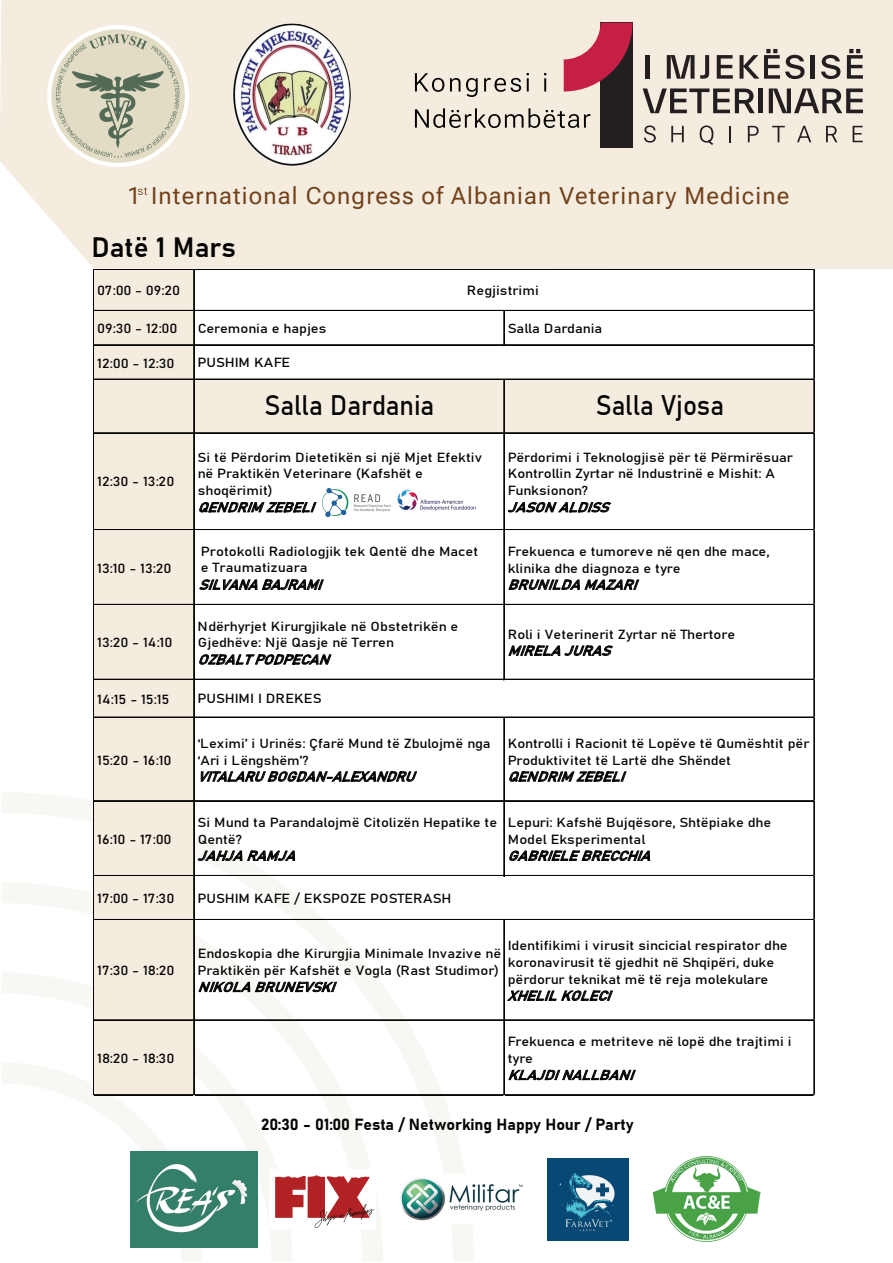
<style>
.page{position:relative;width:893px;height:1263px;background:#fff}
.page>*{position:absolute;margin:0;border:0;box-sizing:border-box;transform-origin:0 0}
.t1{font:28.35px "Bahnschrift";letter-spacing:-.005em;color:#050504;scale:.91 1}
.t2{font:28.2px "Bahnschrift";letter-spacing:-.005em;color:#050504;scale:.92 1}
.t3{font:27.9px "Bahnschrift";color:#050504}
.t4{font:23.7px "Roboto Flex";letter-spacing:.05em;color:#724119}
.t5{font:16.05px "Bahnschrift";color:#050504}
.t6{font:italic 13.35px "Bahnschrift";color:#050504;scale:1.08 1}
.t7{font:13.2px/16.6px "Bahnschrift";color:#050504;scale:1.11 1}
.t8{font:italic 13.2px "Bahnschrift";color:#050504;scale:1.11 1}
</style>
<div class="page">
<div style="left:0;top:0;width:893px;height:269px;background:#f5ece0"></div>
<svg style="left:2px;top:792px;width:482px;height:470px"></svg>
<svg style="left:2px;top:872px;width:392px;height:390px"></svg>
<svg style="left:2px;top:962px;width:301px;height:300px"></svg>
<div style="left:600px;top:23px;width:33px;height:125px;background:#231f20"></div>
<svg style="left:564px;top:23px;width:68px;height:68px"></svg>
<svg style="left:415px;top:73px;width:29px;height:19px"></svg>
<svg style="left:450px;top:78px;width:28px;height:19px"></svg>
<svg style="left:484px;top:73px;width:45px;height:19px"></svg>
<svg style="left:544px;top:73px;width:2px;height:18px"></svg>
<svg style="left:415px;top:108px;width:175px;height:20px;background:#bab3aa"></svg>
<hr style="left:645px;top:55px;width:4px;height:24px;background:#231f20">
<svg style="left:667px;top:55px;width:27px;height:24px"></svg>
<svg style="left:700px;top:55px;width:9px;height:24px"></svg>
<svg style="left:717px;top:55px;width:16px;height:24px"></svg>
<svg style="left:739px;top:49px;width:66px;height:30px;background:#aca49d"></svg>
<hr style="left:811px;top:55px;width:4px;height:24px;background:#231f20">
<svg style="left:821px;top:55px;width:19px;height:24px"></svg>
<svg style="left:847px;top:49px;width:16px;height:30px"></svg>
<svg style="left:643px;top:88px;width:112px;height:25px;background:#a19a93"></svg>
<hr style="left:759px;top:88px;width:4px;height:25px;background:#231f20">
<svg style="left:769px;top:88px;width:94px;height:25px;background:#968f89"></svg>
<svg style="left:644px;top:125px;width:12px;height:18px"></svg>
<svg style="left:671px;top:126px;width:13px;height:16px"></svg>
<svg style="left:700px;top:125px;width:13px;height:20px"></svg>
<svg style="left:729px;top:126px;width:2px;height:16px"></svg>
<svg style="left:748px;top:126px;width:11px;height:16px"></svg>
<svg style="left:772px;top:126px;width:13px;height:16px"></svg>
<svg style="left:797px;top:126px;width:14px;height:16px"></svg>
<svg style="left:826px;top:126px;width:11px;height:16px"></svg>
<svg style="left:853px;top:126px;width:10px;height:16px"></svg>
<svg style="left:138px;top:187px;width:9px;height:8px"></svg>
<svg style="left:47px;top:25px;width:142px;height:142px;background:#d7d4c2"></svg>
<img style="left:232px;top:23px;width:119px;height:143px">
<div style="left:94px;top:269px;width:101px;height:826px;background:#f5ece0"></div>
<div style="left:192px;top:379px;width:622px;height:55px;background:#f5ece0"></div>
<svg style="left:199px;top:502px;width:118px;height:11px"></svg>
<svg style="left:507px;top:502px;width:105px;height:10px"></svg>
<svg style="left:508px;top:579px;width:131px;height:11px"></svg>
<svg style="left:199px;top:654px;width:133px;height:11px"></svg>
<svg style="left:508px;top:645px;width:106px;height:11px"></svg>
<svg style="left:200px;top:771px;width:217px;height:11px"></svg>
<svg style="left:509px;top:771px;width:118px;height:11px"></svg>
<svg style="left:197px;top:850px;width:102px;height:11px"></svg>
<svg style="left:509px;top:850px;width:142px;height:11px"></svg>
<svg style="left:198px;top:981px;width:139px;height:11px"></svg>
<svg style="left:507px;top:990px;width:106px;height:11px"></svg>
<svg style="left:508px;top:1069px;width:128px;height:11px"></svg>
<hr style="left:94px;top:269px;width:721px;height:1px;background:#050504">
<hr style="left:94px;top:310px;width:721px;height:1px;background:#050504">
<hr style="left:94px;top:344px;width:721px;height:1px;background:#050504">
<hr style="left:94px;top:345px;width:721px;height:1px;background:#050504">
<hr style="left:503px;top:311px;width:1px;height:35px;background:#050504">
<hr style="left:504px;top:311px;width:1px;height:35px;background:#050504">
<hr style="left:94px;top:379px;width:721px;height:1px;background:#050504">
<hr style="left:94px;top:432px;width:721px;height:1px;background:#050504">
<hr style="left:94px;top:433px;width:721px;height:1px;background:#050504">
<hr style="left:94px;top:529px;width:721px;height:1px;background:#050504">
<hr style="left:94px;top:604px;width:721px;height:1px;background:#050504">
<hr style="left:94px;top:679px;width:721px;height:1px;background:#050504">
<hr style="left:503px;top:380px;width:1px;height:300px;background:#050504">
<hr style="left:504px;top:380px;width:1px;height:300px;background:#050504">
<hr style="left:94px;top:717px;width:721px;height:1px;background:#050504">
<hr style="left:94px;top:800px;width:721px;height:1px;background:#050504">
<hr style="left:94px;top:801px;width:721px;height:1px;background:#050504">
<hr style="left:94px;top:875px;width:721px;height:1px;background:#050504">
<hr style="left:503px;top:718px;width:1px;height:158px;background:#050504">
<hr style="left:504px;top:718px;width:1px;height:158px;background:#050504">
<hr style="left:94px;top:919px;width:721px;height:1px;background:#050504">
<hr style="left:94px;top:1019px;width:721px;height:1px;background:#050504">
<hr style="left:94px;top:1020px;width:721px;height:1px;background:#050504">
<hr style="left:93px;top:269px;width:1px;height:826px;background:#050504">
<hr style="left:193px;top:270px;width:1px;height:825px;background:#050504">
<hr style="left:194px;top:270px;width:1px;height:825px;background:#050504">
<hr style="left:503px;top:920px;width:1px;height:175px;background:#050504">
<hr style="left:504px;top:920px;width:1px;height:175px;background:#050504">
<hr style="left:94px;top:1094px;width:721px;height:1px;background:#050504">
<hr style="left:814px;top:270px;width:1px;height:825px;background:#050504">
<svg style="left:2px;top:1052px;width:210px;height:210px"></svg>
<img style="left:397px;top:489px;width:79px;height:22px">
<img style="left:323px;top:488px;width:68px;height:29px">
<svg style="left:199px;top:579px;width:125px;height:11px"></svg>
<img style="left:398px;top:1175px;width:125px;height:49px">
<img style="left:547px;top:1158px;width:82px;height:82px">
<img style="left:270px;top:1169px;width:105px;height:60px">
<img style="left:653px;top:1157px;width:108px;height:85px">
<img style="left:131px;top:1151px;width:127px;height:96px">
<h3 class="t4" style="left:127px;top:176px;width:663px">1 International Congress of Albanian Veterinary Medicine</h3>
<h3 class="t3" style="left:91px;top:226px;width:146px">Datë 1 Mars</h3>
<p class="t7" style="left:97px;top:281px;width:76px">07:00 - 09:20</p>
<p class="t7" style="left:97px;top:319px;width:74px">09:30 - 12:00</p>
<p class="t7" style="left:198px;top:319px;width:117px">Ceremonia e hapjes</p>
<p class="t7" style="left:508px;top:319px;width:87px">Salla Dardania</p>
<p class="t7" style="left:97px;top:354px;width:71px">12:00 - 12:30</p>
<h2 class="t2" style="left:264px;top:384px;width:186px">Salla Dardania</h2>
<h1 class="t1" style="left:596px;top:383px;width:143px">Salla Vjosa</h1>
<p class="t7" style="left:467px;top:281px;width:66px">Regjistrimi</p>
<p class="t7" style="left:198px;top:353px;width:85px">PUSHIM KAFE</p>
<p class="t7" style="left:97px;top:472px;width:71px">12:30 - 13:20</p>
<p class="t7" style="left:97px;top:559px;width:69px">13:10 - 13:20</p>
<p class="t7" style="left:97px;top:634px;width:69px">13:20 - 14:10</p>
<p class="t7" style="left:97px;top:690px;width:67px">14:15 - 15:15</p>
<p class="t7" style="left:97px;top:751px;width:69px">15:20 - 16:10</p>
<p class="t7" style="left:97px;top:830px;width:69px">16:10 - 17:00</p>
<p class="t7" style="left:97px;top:889px;width:71px">17:00 - 17:30</p>
<p class="t7" style="left:97px;top:961px;width:71px">17:30 - 18:20</p>
<p class="t7" style="left:97px;top:1049px;width:71px">18:20 - 18:30</p>
<p class="t7" style="left:198px;top:448px;width:258px">Si të Përdorim Dietetikën si një Mjet Efektiv në Praktikën Veterinare (Kafshët e shoqërimit)</p>
<p class="t8" style="left:198px;top:497px;width:112px">QENDRIM ZEBELI</p>
<p class="t7" style="left:201px;top:542px;width:251px;line-height:15.9px">Protokolli Radiologjik tek Qentë dhe Macet e Traumatizuara</p>
<p class="t6" style="left:199px;top:575px;width:121px">SILVANABAJRAMI</p>
<p class="t7" style="left:198px;top:617px;width:236px">Ndërhyrjet Kirurgjikale në Obstetrikën e<br>Gjedhëve: Një Qasje në Terren</p>
<p class="t8" style="left:198px;top:649px;width:126px">OZBALT PODPECAN</p>
<p class="t7" style="left:198px;top:689px;width:113px">PUSHIMI I DREKES</p>
<p class="t7" style="left:198px;top:734px;width:266px">‘Leximi’ i Urinës: Çfarë Mund të Zbulojmë nga ‘Ari i Lëngshëm’?</p>
<p class="t6" style="left:198px;top:766px;width:208px">VITALARUBOGDAN-ALEXANDRU</p>
<p class="t7" style="left:508px;top:448px;width:259px">Përdorimi i Teknologjisë për të Përmirësuar<br>Kontrollin Zyrtar në Industrinë e Mishit: A<br>Funksionon?</p>
<p class="t8" style="left:508px;top:497px;width:98px">JASON ALDISS</p>
<p class="t7" style="left:508px;top:542px;width:238px">Frekuenca e tumoreve në qen dhe mace, klinika dhe diagnoza e tyre</p>
<p class="t8" style="left:508px;top:575px;width:124px">BRUNILDA MAZARI</p>
<p class="t7" style="left:508px;top:625px;width:206px">Roli i Veterinerit Zyrtar në Thertore</p>
<p class="t8" style="left:508px;top:641px;width:100px">MIRELA JURAS</p>
<p class="t7" style="left:508px;top:734px;width:273px">Kontrolli i Racionit të Lopëve të Qumështit për<br>Produktivitet të Lartë dhe Shëndet</p>
<p class="t8" style="left:508px;top:767px;width:112px">QENDRIM ZEBELI</p>
<p class="t7" style="left:198px;top:813px;width:271px">Si Mund ta Parandalojmë Citolizën Hepatike te<br>Qentë?</p>
<p class="t8" style="left:198px;top:846px;width:95px">JAHJA RAMJA</p>
<p class="t7" style="left:508px;top:813px;width:239px">Lepuri: Kafshë Bujqësore, Shtëpiake dhe<br>Model Eksperimental</p>
<p class="t8" style="left:508px;top:846px;width:136px">GABRIELE BRECCHIA</p>
<p class="t7" style="left:198px;top:889px;width:230px">PUSHIM KAFE / EKSPOZE POSTERASH</p>
<p class="t7" style="left:508px;top:936px;width:254px">Identifikimi i virusit sincicial respirator dhe koronavirusit të gjedhit në Shqipëri, duke përdorur teknikat më të reja molekulare</p>
<p class="t8" style="left:508px;top:986px;width:100px">XHELIL KOLECI</p>
<p class="t7" style="left:198px;top:944px;width:275px">Endoskopia dhe Kirurgjia Minimale Invazive në<br>Praktikën për Kafshët e Vogla (Rast Studimor)</p>
<p class="t8" style="left:198px;top:977px;width:131px">NIKOLA BRUNEVSKI</p>
<p class="t7" style="left:508px;top:1032px;width:257px">Frekuenca e metriteve në lopë dhe trajtimi i tyre</p>
<p class="t8" style="left:508px;top:1065px;width:121px">KLAJDI NALLBANI</p>
<p class="t5" style="left:261px;top:1112px;width:374px">20:30 - 01:00 Festa / Networking Happy Hour / Party</p>
</div>
